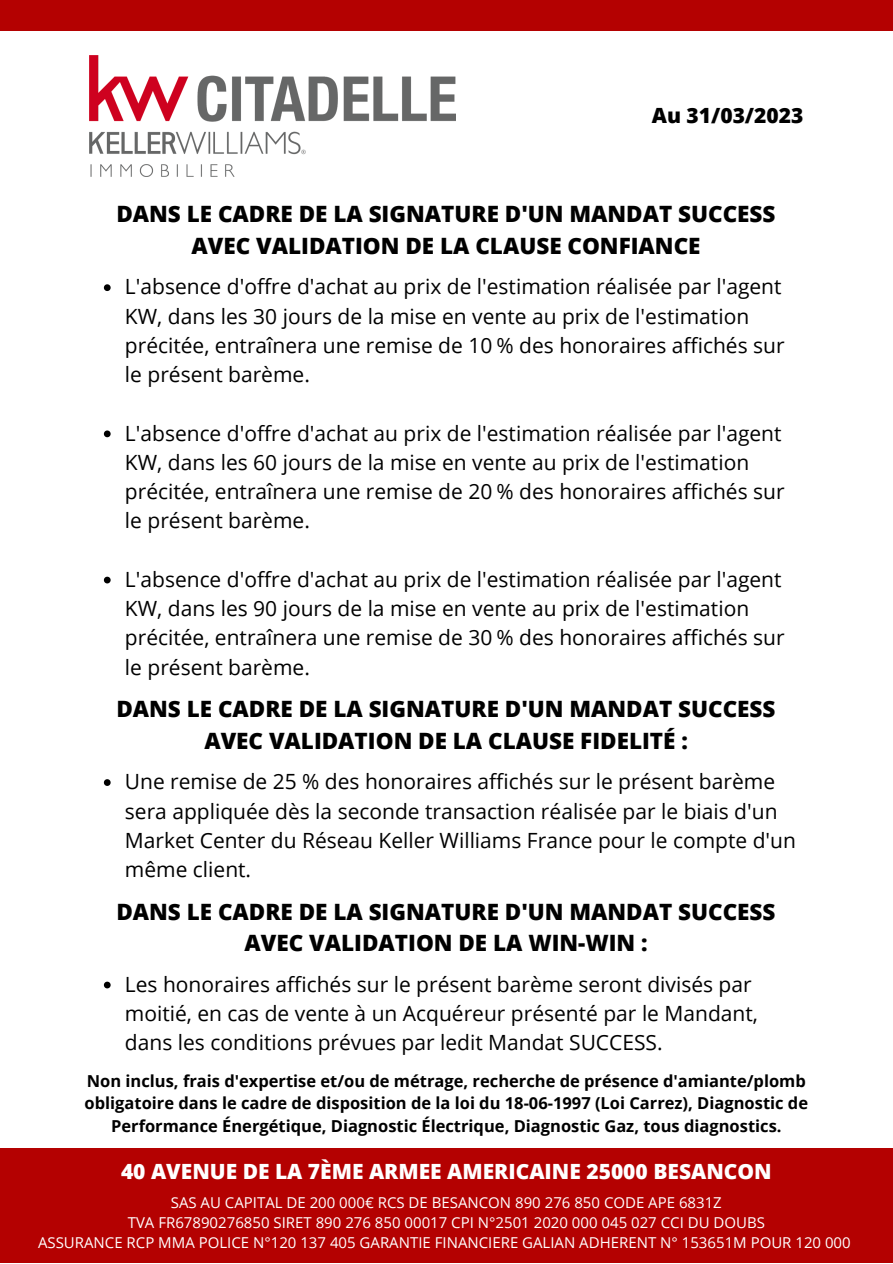
<style>
.page{position:relative;width:893px;height:1264px;background:#fff}
.page>*{position:absolute;margin:0;border:0;box-sizing:border-box;transform-origin:0 0}
.t1{font:800 22.5px/31.5px "Open Sans";color:#000;text-align:center}
.t2{font:21px/29.2px "Open Sans";color:#000}
.t3{font:800 21px "Open Sans";color:#fff}
.t4{font:800 21px "Open Sans";color:#000}
.t5{font:700 16.5px/22.5px "Open Sans";color:#000;text-align:center}
.t6{font:15px "Open Sans";color:#fff}
</style>
<div class="page">
<div style="left:0;top:0;width:892px;height:31px;background:#b40101"></div>
<div style="left:0;top:1148px;width:892px;height:114px;background:#b40101"></div>
<img style="left:89px;top:55px;width:367px;height:122px">
<svg style="left:104px;top:284px;width:7px;height:7px"></svg>
<svg style="left:104px;top:430px;width:7px;height:7px"></svg>
<svg style="left:104px;top:576px;width:7px;height:7px"></svg>
<svg style="left:104px;top:779px;width:7px;height:7px"></svg>
<svg style="left:104px;top:981px;width:7px;height:7px"></svg>
<p class="t4" style="left:651px;top:100px;width:153px">Au 31/03/2023</p>
<p class="t1" style="left:116px;top:198px;width:660px">DANS LE CADRE DE LA SIGNATURE D'UN MANDAT SUCCESS<br>AVEC VALIDATION DE LA CLAUSE CONFIANCE</p>
<p class="t2" style="left:125px;top:272px;width:661px">L'absence d'offre d'achat au prix de l'estimation réalisée par l'agent KW, dans les 30 jours de la mise en vente au prix de l'estimation précitée, entraînera une remise de 10 % des honoraires affichés sur le présent barème.</p>
<p class="t2" style="left:125px;top:418px;width:661px">L'absence d'offre d'achat au prix de l'estimation réalisée par l'agent KW, dans les 60 jours de la mise en vente au prix de l'estimation précitée, entraînera une remise de 20 % des honoraires affichés sur le présent barème.</p>
<p class="t2" style="left:125px;top:564px;width:661px">L'absence d'offre d'achat au prix de l'estimation réalisée par l'agent KW, dans les 90 jours de la mise en vente au prix de l'estimation précitée, entraînera une remise de 30 % des honoraires affichés sur le présent barème.</p>
<p class="t1" style="left:116px;top:692px;width:660px">DANS LE CADRE DE LA SIGNATURE D'UN MANDAT SUCCESS<br>AVEC VALIDATION DE LA CLAUSE FIDELITÉ :</p>
<p class="t2" style="left:125px;top:766px;width:672px">Une remise de 25 % des honoraires affichés sur le présent barème sera appliquée dès la seconde transaction réalisée par le biais d'un Market Center du Réseau Keller Williams France pour le compte d'un même client.</p>
<p class="t1" style="left:116px;top:895px;width:660px">DANS LE CADRE DE LA SIGNATURE D'UN MANDAT SUCCESS<br>AVEC VALIDATION DE LA WIN-WIN :</p>
<p class="t2" style="left:125px;top:969px;width:634px">Les honoraires affichés sur le présent barème seront divisés par moitié, en cas de vente à un Acquéreur présenté par le Mandant, dans les conditions prévues par ledit Mandat SUCCESS.</p>
<p class="t5" style="left:85px;top:1069px;width:725px">Non inclus, frais d'expertise et/ou de métrage, recherche de présence d'amiante/plomb obligatoire dans le cadre de disposition de la loi du 18-06-1997 (Loi Carrez), Diagnostic de<br>Performance Énergétique, Diagnostic Électrique, Diagnostic Gaz, tous diagnostics.</p>
<p class="t3" style="left:121px;top:1156px;width:652px">40 AVENUE DE LA 7ÈME ARMEE AMERICAINE 25000 BESANCON</p>
<p class="t6" style="left:171px;top:1191px;width:552px">SAS AU CAPITAL DE 200 000€ RCS DE BESANCON 890 276 850 CODE APE 6831Z</p>
<p class="t6" style="left:128px;top:1211px;width:638px">TVA FR67890276850 SIRET 890 276 850 00017 CPI N°2501 2020 000 045 027 CCI DU DOUBS</p>
<p class="t6" style="left:38px;top:1232px;width:814px">ASSURANCE RCP MMA POLICE N°120 137 405 GARANTIE FINANCIERE GALIAN ADHERENT N° 153651M POUR 120 000</p>
</div>
